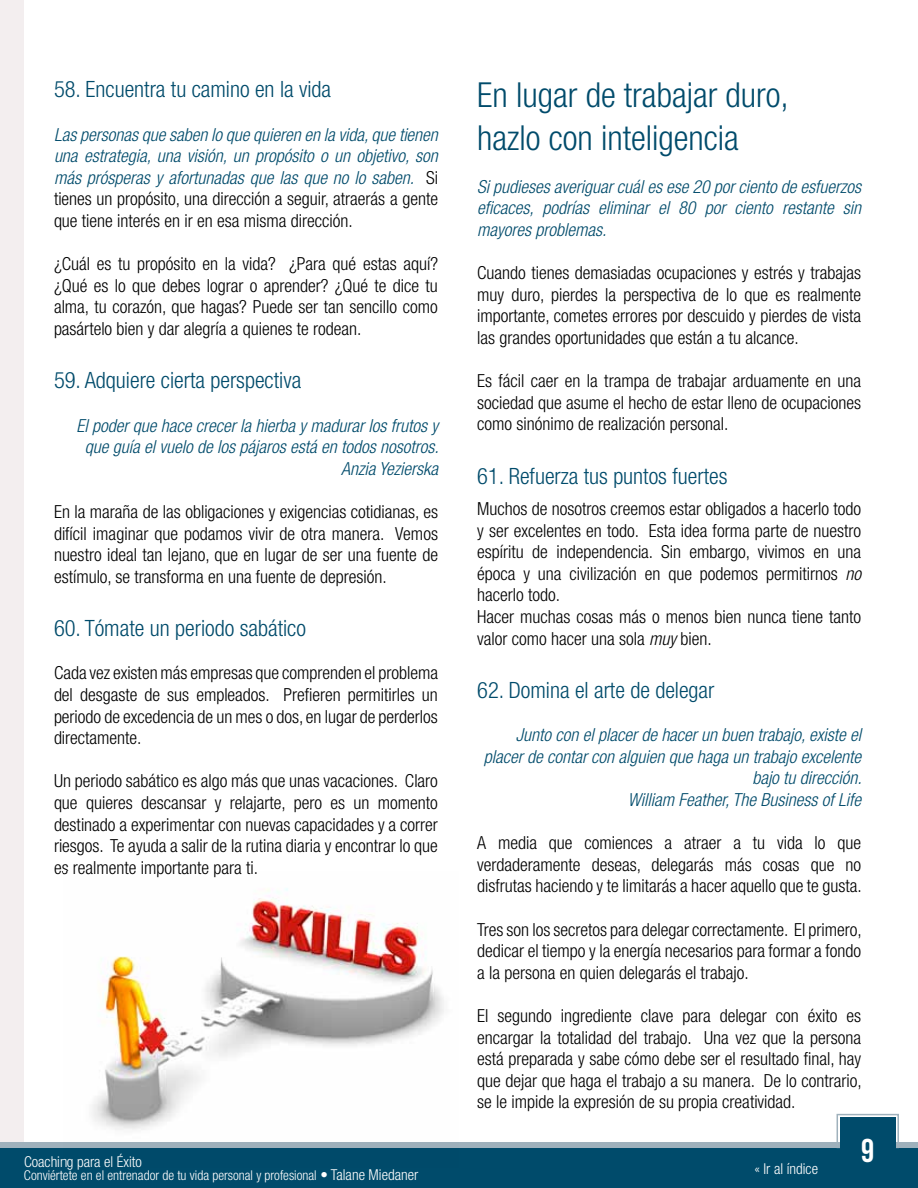
<style>
.page{position:relative;width:918px;height:1188px;background:#fff}
.page>*{position:absolute;margin:0;border:0;box-sizing:border-box;transform-origin:0 0}
.t1{font:300 condensed 34.5px/42.6px "Helvetica Neue";color:#004b6b}
.t2{font:33px "Bebas Neue";color:#fff}
.t3{font:300 condensed 22.5px "Helvetica Neue";color:#004b6b}
.t4{font:300 condensed 18px/21.6px "Helvetica Neue";color:#000;text-align:justify}
.t5{font:italic 300 condensed 18px/21.6px "Helvetica Neue";color:#004b6b;text-align:justify}
.t6{font:300 condensed 15px "Helvetica Neue";color:#fff}
.t7{font:300 condensed 13.5px "Helvetica Neue";color:#fff}
.s1{font-style:normal;color:#000}
.s2{font-size:15px}
.s3{font-style:italic}
</style>
<div class="page">
<div style="left:0;top:0;width:24px;height:1188px;background:#f3eeef"></div>
<svg style="left:0;top:1143px;width:918px;height:6px;background:#849fae"></svg>
<div style="left:0;top:1149px;width:918px;height:39px;background:#004b6b"></div>
<div style="left:837px;top:1114px;width:62px;height:34px;border:2px solid #9fb1bc"></div>
<div style="left:840px;top:1118px;width:56px;height:70px;background:#004b6b"></div>
<img style="left:64px;top:888px;width:395px;height:261px">
<p class="t3" style="left:54px;top:77px;width:279px">58. Encuentra tu camino en la vida</p>
<p class="t5" style="left:54px;top:123px;width:386px">Las personas que saben lo que quieren en la vida, que tienen una estrategia, una visión, un propósito o un objetivo, son más prósperas y afortunadas que las que no lo saben. <span class="s1">Si tienes un propósito, una dirección a seguir, atraerás a gente que tiene interés en ir en esa misma dirección.</span></p>
<p class="t4" style="left:54px;top:253px;width:386px">¿Cuál es tu propósito en la vida? ¿Para qué estas aquí? ¿Qué es lo que debes lograr o aprender? ¿Qué te dice tu alma, tu corazón, que hagas? Puede ser tan sencillo como pasártelo bien y dar alegría a quienes te rodean.</p>
<p class="t3" style="left:54px;top:368px;width:249px">59. Adquiere cierta perspectiva</p>
<p class="t5" style="left:77px;top:414px;width:364px;text-align:right">El poder que hace crecer la hierba y madurar los frutos y que guía el vuelo de los pájaros está en todos nosotros.<br>Anzia Yezierska</p>
<p class="t4" style="left:54px;top:501px;width:386px">En la maraña de las obligaciones y exigencias cotidianas, es difícil imaginar que podamos vivir de otra manera. Vemos nuestro ideal tan lejano, que en lugar de ser una fuente de estímulo, se transforma en una fuente de depresión.</p>
<p class="t3" style="left:54px;top:615px;width:254px">60. Tómate un periodo sabático</p>
<p class="t4" style="left:54px;top:662px;width:386px">Cada vez existen más empresas que comprenden el problema del desgaste de sus empleados. Prefieren permitirles un periodo de excedencia de un mes o dos, en lugar de perderlos directamente.</p>
<p class="t4" style="left:54px;top:770px;width:385px">Un periodo sabático es algo más que unas vacaciones. Claro que quieres descansar y relajarte, pero es un momento destinado a experimentar con nuevas capacidades y a correr riesgos. Te ayuda a salir de la rutina diaria y encontrar lo que es realmente importante para ti.</p>
<p class="t6" style="left:24px;top:1153px;width:119px">Coaching para el Éxito</p>
<p class="t7" style="left:24px;top:1168px;width:396px">Conviértete en el entrenador de tu vida personal y profesional <span class="s2">• Talane Miedaner</span></p>
<h1 class="t1" style="left:477px;top:73px;width:313px">En lugar de trabajar duro, hazlo con inteligencia</h1>
<p class="t5" style="left:477px;top:175px;width:386px">Si pudieses averiguar cuál es ese 20 por ciento de esfuerzos eficaces, podrías eliminar el 80 por ciento restante sin mayores problemas.</p>
<p class="t4" style="left:477px;top:262px;width:386px">Cuando tienes demasiadas ocupaciones y estrés y trabajas muy duro, pierdes la perspectiva de lo que es realmente importante, cometes errores por descuido y pierdes de vista las grandes oportunidades que están a tu alcance.</p>
<p class="t4" style="left:477px;top:370px;width:386px">Es fácil caer en la trampa de trabajar arduamente en una sociedad que asume el hecho de estar lleno de ocupaciones como sinónimo de realización personal.</p>
<p class="t3" style="left:477px;top:463px;width:252px">61. Refuerza tus puntos fuertes</p>
<p class="t4" style="left:477px;top:498px;width:386px;text-align:left">Muchos de nosotros creemos estar obligados a hacerlo todo y ser excelentes en todo. Esta idea forma parte de nuestro espíritu de independencia. Sin embargo, vivimos en una época y una civilización en que podemos permitirnos <span class="s3">no </span>hacerlo todo.<br>Hacer muchas cosas más o menos bien nunca tiene tanto valor como hacer una sola <span class="s3">muy</span> bien.</p>
<p class="t3" style="left:477px;top:677px;width:239px">62. Domina el arte de delegar</p>
<p class="t5" style="left:484px;top:724px;width:380px;text-align:right">Junto con el placer de hacer un buen trabajo, existe el placer de contar con alguien que haga un trabajo excelente bajo tu dirección.<br>William Feather, The Business of Life</p>
<p class="t4" style="left:477px;top:832px;width:386px">A media que comiences a atraer a tu vida lo que verdaderamente deseas, delegarás más cosas que no disfrutas haciendo y te limitarás a hacer aquello que te gusta.</p>
<p class="t4" style="left:477px;top:918px;width:386px">Tres son los secretos para delegar correctamente. El primero, dedicar el tiempo y la energía necesarios para formar a fondo a la persona en quien delegarás el trabajo.</p>
<p class="t4" style="left:477px;top:1005px;width:386px">El segundo ingrediente clave para delegar con éxito es encargar la totalidad del trabajo. Una vez que la persona está preparada y sabe cómo debe ser el resultado final, hay que dejar que haga el trabajo a su manera. De lo contrario, se le impide la expresión de su propia creatividad.</p>
<p class="t6" style="left:754px;top:1160px;width:65px">« Ir al índice</p>
<h2 class="t2" style="left:861px;top:1132px;width:15px">9</h2>
</div>
